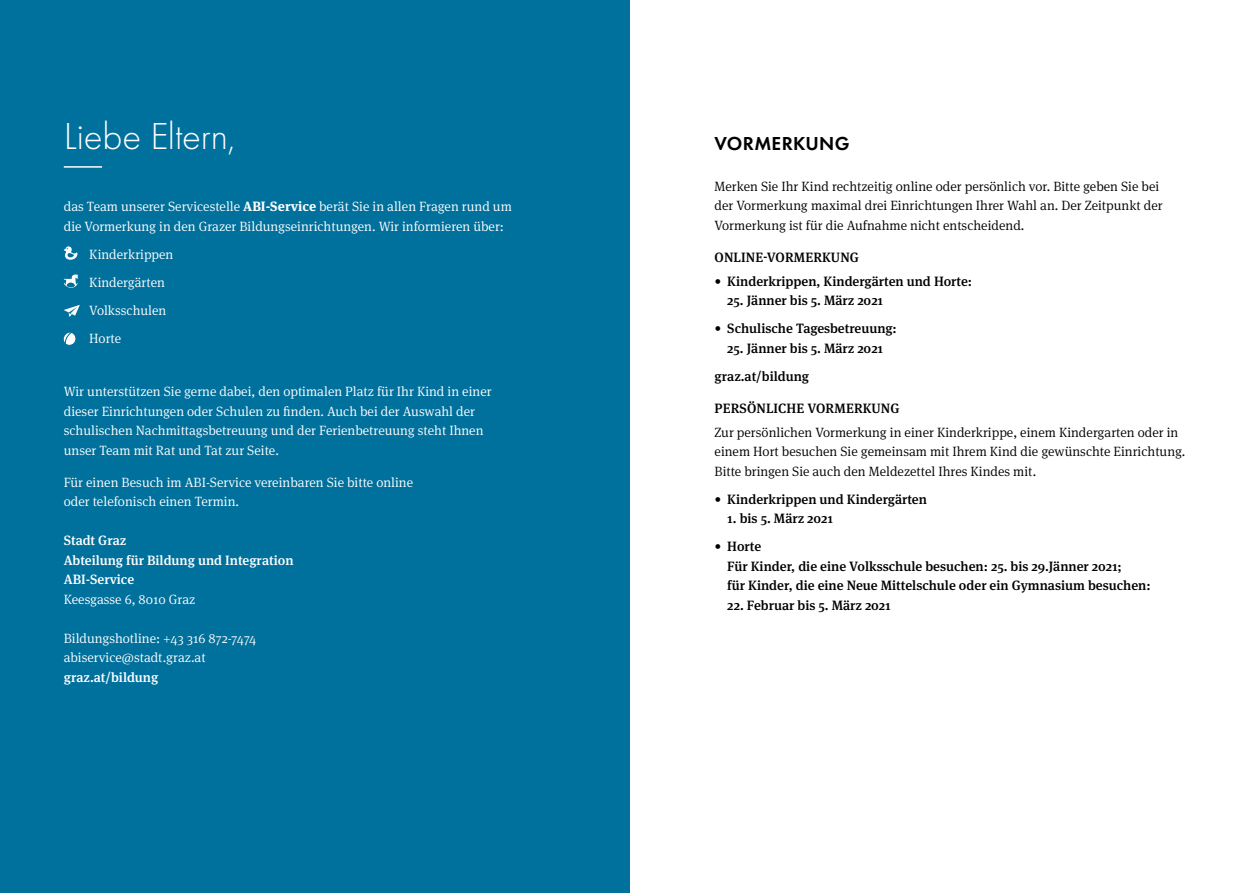
<style>
.page{position:relative;width:1259px;height:893px;background:#fff}
.page>*{position:absolute;margin:0;border:0;box-sizing:border-box;transform-origin:0 0}
.t1{font:300 39px "Futura PT";letter-spacing:-.005em;color:#fff}
.t2{font:600 19.5px "Futura PT";letter-spacing:.015em;color:#000}
.t3{font:300 13.5px/19.5px "Meta Serif Pro";color:#fff}
.t4{font:300 13.5px/19.5px "Meta Serif Pro";color:#000}
.t5{font:500 13.5px/19.5px "Meta Serif Pro";color:#000}
.t6{font:500 13.5px/19.5px "Meta Serif Pro";color:#fff}
.s1{font-weight:700}
</style>
<div class="page">
<div style="left:0;top:0;width:629px;height:893px;background:#00709c"></div>
<hr style="left:64px;top:166px;width:38px;height:2px;background:#fff">
<svg style="left:64px;top:246px;width:14px;height:14px"></svg>
<svg style="left:63px;top:274px;width:15px;height:14px"></svg>
<svg style="left:64px;top:305px;width:16px;height:12px"></svg>
<svg style="left:64px;top:332px;width:12px;height:14px"></svg>
<h1 class="t1" style="left:64px;top:114px;width:173px">Liebe Eltern,</h1>
<p class="t3" style="left:64px;top:196px;width:449px">das Team unserer Servicestelle <span class="s1">ABI-Service</span> berät Sie in allen Fragen rund um die Vormerkung in den Grazer Bildungseinrichtungen. Wir informieren über:</p>
<p class="t3" style="left:89px;top:239px;width:86px;line-height:28px">Kinderkrippen<br>Kindergärten<br>Volksschulen<br>Horte</p>
<p class="t3" style="left:64px;top:381px;width:429px">Wir unterstützen Sie gerne dabei, den optimalen Platz für Ihr Kind in einer dieser Einrichtungen oder Schulen zu finden. Auch bei der Auswahl der schulischen Nachmittagsbetreuung und der Ferienbetreuung steht Ihnen unser Team mit Rat und Tat zur Seite.</p>
<p class="t3" style="left:64px;top:472px;width:351px">Für einen Besuch im ABI-Service vereinbaren Sie bitte online oder telefonisch einen Termin.</p>
<p class="t6" style="left:64px;top:530px;width:231px">Stadt Graz<br>Abteilung für Bildung und Integration<br>ABI-Service</p>
<p class="t3" style="left:64px;top:589px;width:133px">Keesgasse 6, 8010 Graz</p>
<p class="t3" style="left:64px;top:628px;width:194px">Bildungshotline: +43 316 872-7474 abiservice@stadt.graz.at</p>
<p class="t6" style="left:64px;top:667px;width:96px">graz.at/bildung</p>
<h2 class="t2" style="left:714px;top:131px;width:136px">VORMERKUNG</h2>
<p class="t4" style="left:714px;top:176px;width:450px">Merken Sie Ihr Kind rechtzeitig online oder persönlich vor. Bitte geben Sie bei der Vormerkung maximal drei Einrichtungen Ihrer Wahl an. Der Zeitpunkt der<br>Vormerkung ist für die Aufnahme nicht entscheidend.</p>
<p class="t5" style="left:714px;top:247px;width:146px">ONLINE-VORMERKUNG</p>
<p class="t5" style="left:714px;top:270px;width:259px">• Kinderkrippen, Kindergärten und Horte:</p>
<p class="t5" style="left:727px;top:290px;width:157px">25. Jänner bis 5. März 2021</p>
<p class="t5" style="left:714px;top:318px;width:184px">• Schulische Tagesbetreuung:</p>
<p class="t5" style="left:714px;top:333px;width:170px;line-height:28px;text-indent:13px">25. Jänner bis 5. März 2021 graz.at/bildung</p>
<p class="t5" style="left:714px;top:397px;width:186px">PERSÖNLICHE VORMERKUNG</p>
<p class="t4" style="left:714px;top:422px;width:472px">Zur persönlichen Vormerkung in einer Kinderkrippe, einem Kindergarten oder in einem Hort besuchen Sie gemeinsam mit Ihrem Kind die gewünschte Einrichtung.<br>Bitte bringen Sie auch den Meldezettel Ihres Kindes mit.</p>
<p class="t5" style="left:714px;top:488px;width:214px">• Kinderkrippen und Kindergärten</p>
<p class="t5" style="left:727px;top:508px;width:107px">1. bis 5. März 2021</p>
<p class="t5" style="left:727px;top:536px;width:425px;text-indent:-13px">• Horte<br>Für Kinder, die eine Volksschule besuchen: 25. bis 29.Jänner 2021;<br>für Kinder, die eine Neue Mittelschule oder ein Gymnasium besuchen:</p>
<p class="t5" style="left:727px;top:594px;width:165px">22. Februar bis 5. März 2021</p>
</div>
